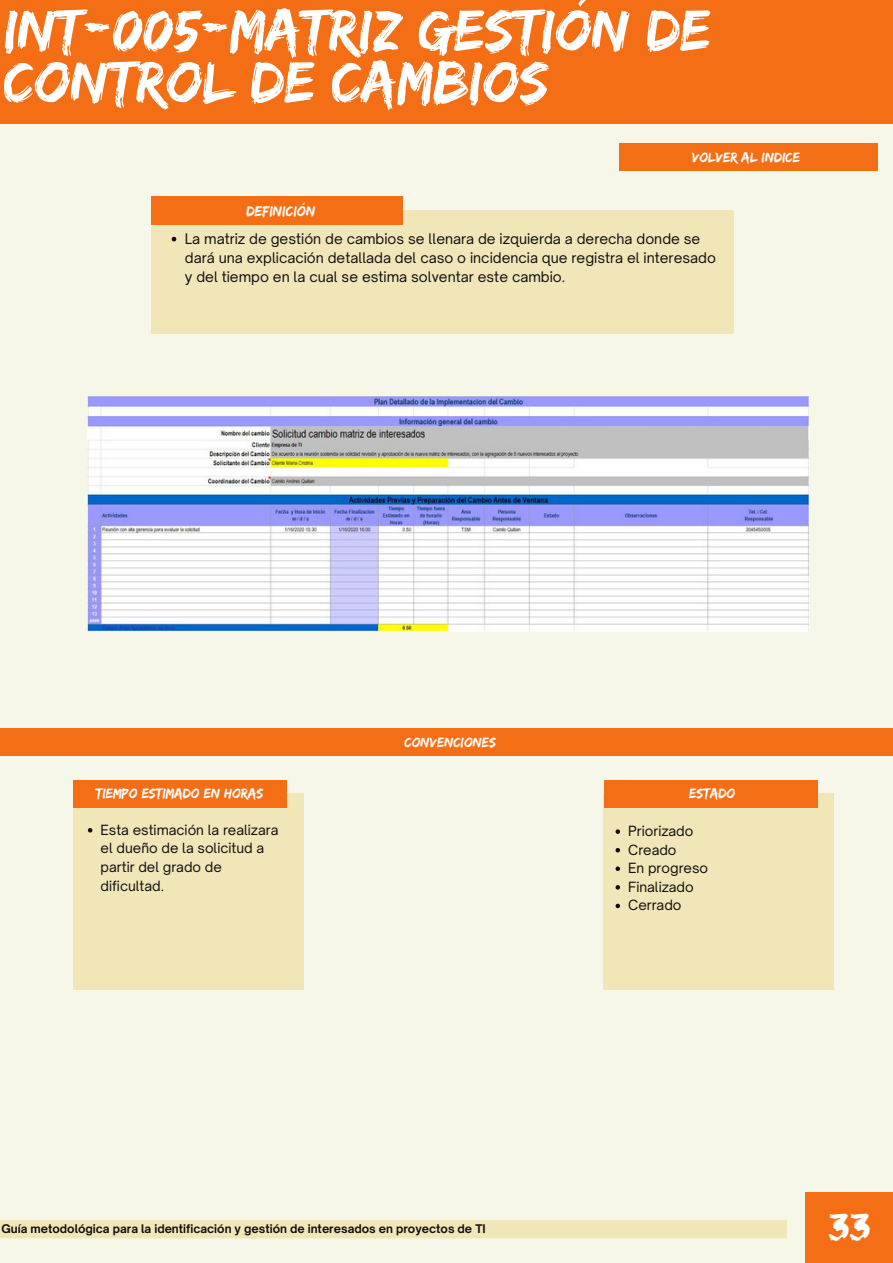
<style>
.page{position:relative;width:893px;height:1263px;background:#f6f6e9}
.page>*{position:absolute;margin:0;border:0;box-sizing:border-box;transform-origin:0 0}
.t1{font:60.45px/51.8px "Edo";color:#fff}
.t2{font:40.12px "Edo";color:#fff}
.t3{font:15px "Edo";color:#fff}
.t4{font:14.48px "Edo";color:#fff}
.t5{font:13.95px/19.2px "Open Sauce One";color:#0e0e0e}
.t6{font:13.42px/18.6px "Open Sauce One";color:#0e0e0e}
.t7{font:700 11.4px "Open Sauce One";color:#0e0e0e}
</style>
<div class="page">
<div style="left:0;top:0;width:893px;height:123px;background:#f46e16"></div>
<div style="left:0;top:1220px;width:787px;height:18px;background:#f1e6b8"></div>
<div style="left:805px;top:1192px;width:88px;height:71px;background:#f46e16"></div>
<div style="left:73px;top:793px;width:230px;height:197px;background:#f1e6b8"></div>
<div style="left:73px;top:780px;width:214px;height:27px;background:#f46e16"></div>
<div style="left:0;top:728px;width:893px;height:28px;background:#f46e16"></div>
<div style="left:604px;top:793px;width:230px;height:197px;background:#f1e6b8"></div>
<div style="left:604px;top:780px;width:213px;height:27px;background:#f46e16"></div>
<img style="left:88px;top:397px;width:721px;height:234px">
<svg style="left:615px;top:829px;width:5px;height:5px"></svg>
<svg style="left:615px;top:848px;width:5px;height:4px"></svg>
<svg style="left:615px;top:866px;width:5px;height:5px"></svg>
<svg style="left:615px;top:885px;width:5px;height:4px"></svg>
<svg style="left:615px;top:904px;width:5px;height:4px"></svg>
<svg style="left:88px;top:828px;width:4px;height:4px"></svg>
<div style="left:619px;top:143px;width:259px;height:28px;background:#f46e16"></div>
<div style="left:151px;top:210px;width:582px;height:124px;background:#f1e6b8"></div>
<div style="left:151px;top:197px;width:251px;height:28px;background:#f46e16"></div>
<svg style="left:172px;top:237px;width:4px;height:4px"></svg>
<h1 class="t1" style="left:4px;top:3px;width:708px">INT-005-MATRIZ GESTIÓN DE<br>CONTROL DE CAMBIOS</h1>
<p class="t3" style="left:246px;top:202px;width:70px">DEFINICIÓN</p>
<p class="t4" style="left:692px;top:149px;width:109px">VOLVER AL INDICE</p>
<p class="t5" style="left:185px;top:229px;width:532px">La matriz de gestión de cambios se llenara de izquierda a derecha donde se dará una explicación detallada del caso o incidencia que registra el interesado y del tiempo en la cual se estima solventar este cambio.</p>
<p class="t4" style="left:96px;top:785px;width:169px">TIEMPO ESTIMADO EN HORAS</p>
<p class="t6" style="left:101px;top:820px;width:179px">Esta estimación la realizara el dueño de la solicitud a partir del grado de dificultad.</p>
<p class="t4" style="left:404px;top:733px;width:93px">CONVENCIONES</p>
<p class="t4" style="left:689px;top:785px;width:48px">ESTADO</p>
<p class="t6" style="left:628px;top:822px;width:81px">Priorizado<br>Creado<br>En progreso<br>Finalizado<br>Cerrado</p>
<p class="t7" style="left:1px;top:1222px;width:486px">Guía metodológica para la identificación y gestión de interesados en proyectos de TI</p>
<h2 class="t2" style="left:828px;top:1202px;width:44px">33</h2>
</div>
